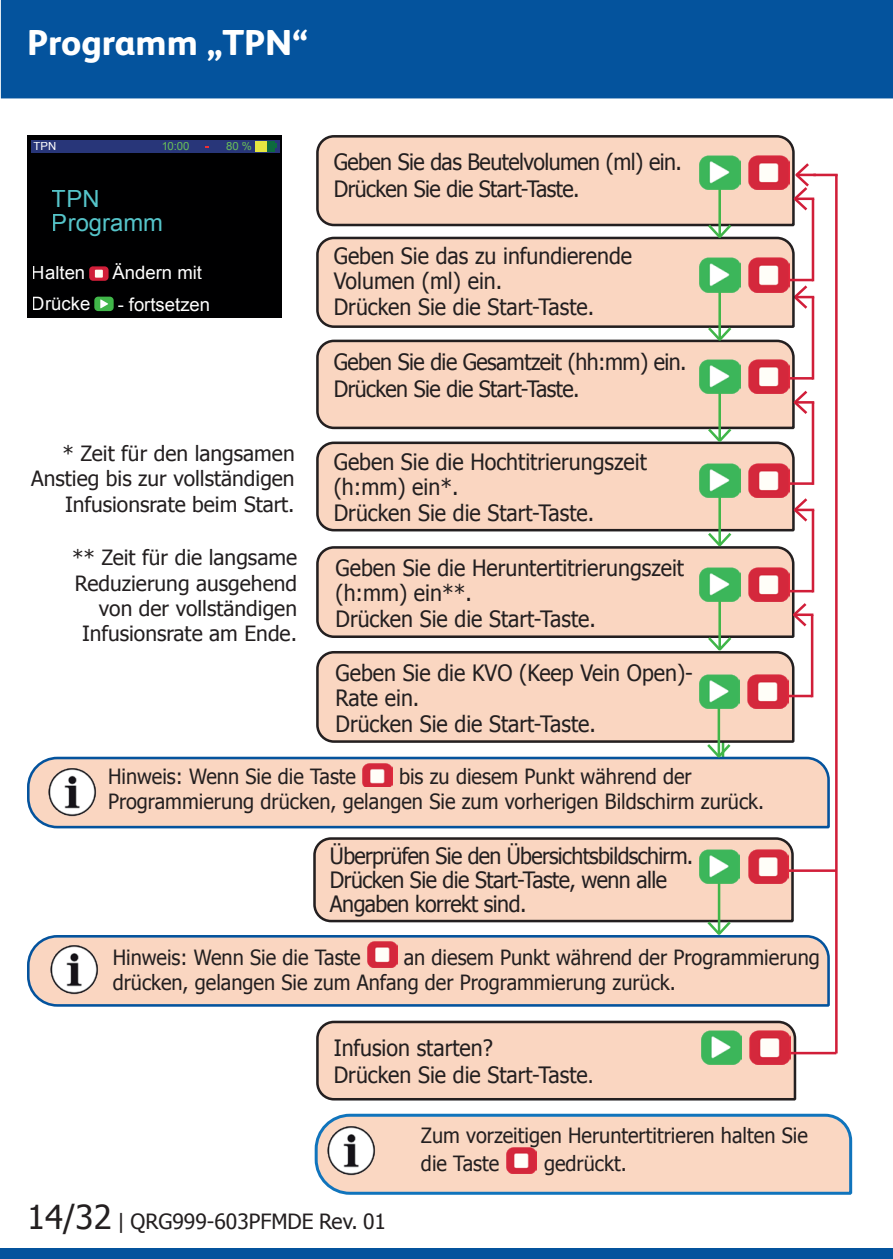
<style>
.page{position:relative;width:893px;height:1259px;background:#fff}
.page>*{position:absolute;margin:0;border:0;box-sizing:border-box;transform-origin:0 0}
.t1{font:800 36px "FS Albert Pro";color:#fff}
.t2{font:23.7px "Arial";color:#55c4c9}
.t3{font:22.5px/25.5px "Tahoma";color:#231f20;scale:.95 1}
.t4{font:22.5px/27px "Tahoma";letter-spacing:-.025em;color:#231f20;scale:.95 1}
.t5{font:22.5px/24px "Tahoma";letter-spacing:-.03em;color:#231f20;scale:.95 1}
.t6{font:21px/25.2px "Tahoma";color:#231f20;scale:.95 1}
.t7{font:21px/25.2px "Tahoma";color:#231f20;text-align:right}
.t8{font:18.3px "Arial";color:#fff}
.t9{font:11.4px "Arial";color:#69be58}
.t10{font:11.4px "Arial";color:#fff}
.s1{font-size:20.4px}
.s2{font-size:33px}
</style>
<div class="page">
<div style="left:1px;top:0;width:892px;height:98px;background:#04539d"></div>
<div style="left:0;top:1248px;width:893px;height:11px;background:#04539d"></div>
<div style="left:28px;top:136px;width:254px;height:182px;background:#000001"></div>
<div style="left:31px;top:140px;width:248px;height:13px;background:#283679"></div>
<div style="left:255px;top:141px;width:13px;height:10px;background:#e6e641"></div>
<div style="left:268px;top:141px;width:7px;height:10px;background:#0d6b3f"></div>
<div style="left:94px;top:297px;width:20px;height:14px;background:#40b649;border-radius:4px"></div>
<svg style="left:100px;top:299px;width:8px;height:9px"></svg>
<div style="left:89px;top:266px;width:20px;height:15px;background:#d11e39;border-radius:4px"></div>
<div style="left:95px;top:270px;width:8px;height:8px;background:#fefbf3"></div>
<svg style="left:316px;top:1020px;width:481px;height:81px"></svg>
<hr style="left:785px;top:1051px;width:51px;height:3px;background:#d11e39">
<hr style="left:835px;top:174px;width:3px;height:879px;background:#d11e39">
<hr style="left:813px;top:174px;width:25px;height:2px;background:#d11e39">
<hr style="left:780px;top:869px;width:57px;height:3px;background:#d11e39">
<svg style="left:27px;top:935px;width:803px;height:72px"></svg>
<img style="left:367px;top:941px;width:30px;height:26px">
<svg style="left:27px;top:756px;width:803px;height:73px"></svg>
<img style="left:362px;top:779px;width:31px;height:7px">
<svg style="left:314px;top:1113px;width:539px;height:82px"></svg>
<div style="left:421px;top:1126px;width:418px;height:57px;background:#fad7c2"></div>
<img style="left:506px;top:1147px;width:31px;height:26px">
<img style="left:325px;top:1127px;width:52px;height:49px">
<img style="left:46px;top:768px;width:53px;height:49px">
<img style="left:48px;top:946px;width:52px;height:49px">
<svg style="left:315px;top:135px;width:501px;height:644px"></svg>
<img style="left:699px;top:675px;width:41px;height:34px">
<img style="left:748px;top:675px;width:40px;height:34px">
<svg style="left:312px;top:837px;width:483px;height:100px"></svg>
<img style="left:699px;top:849px;width:41px;height:34px">
<img style="left:748px;top:849px;width:41px;height:34px">
<img style="left:701px;top:1030px;width:41px;height:34px">
<img style="left:750px;top:1030px;width:40px;height:34px">
<h1 class="t1" style="left:27px;top:14px;width:282px">Programm „TPN“</h1>
<p class="t10" style="left:34px;top:139px;width:24px">TPN</p>
<p class="t9" style="left:161px;top:139px;width:30px">10:00</p>
<p class="t9" style="left:226px;top:139px;width:27px">80 %</p>
<p class="t2" style="left:52px;top:183px;width:49px">TPN</p>
<p class="t2" style="left:52px;top:207px;width:113px">Programm</p>
<p class="t8" style="left:32px;top:261px;width:55px">Halten</p>
<p class="t8" style="left:32px;top:291px;width:60px">Drücke</p>
<p class="t8" style="left:112px;top:260px;width:91px">Ändern mit</p>
<p class="t8" style="left:118px;top:293px;width:94px">- fortsetzen</p>
<p class="t7" style="left:31px;top:440px;width:265px">* Zeit für den langsamen<br>Anstieg bis zur vollständigen<br>Infusionsrate beim Start.</p>
<p class="t7" style="left:72px;top:544px;width:226px">** Zeit für die langsame<br>Reduzierung ausgehend von der vollständigen<br>Infusionsrate am Ende.</p>
<p class="t4" style="left:334px;top:147px;width:368px">Geben Sie das Beutelvolumen (ml) ein.<br>Drücken Sie die Start-Taste.</p>
<p class="t3" style="left:334px;top:242px;width:315px">Geben Sie das zu infundierende<br>Volumen (ml) ein.<br>Drücken Sie die Start-Taste.</p>
<p class="t4" style="left:334px;top:348px;width:373px">Geben Sie die Gesamtzeit (hh:mm) ein.<br>Drücken Sie die Start-Taste.</p>
<p class="t3" style="left:334px;top:448px;width:331px">Geben Sie die Hochtitrierungszeit (h:mm) ein*.<br>Drücken Sie die Start-Taste.</p>
<p class="t3" style="left:335px;top:554px;width:368px">Geben Sie die Heruntertitrierungszeit (h:mm) ein**.<br>Drücken Sie die Start-Taste.</p>
<p class="t3" style="left:335px;top:659px;width:378px">Geben Sie die KVO (Keep Vein Open)-<br>Rate ein.<br>Drücken Sie die Start-Taste.</p>
<p class="t6" style="left:108px;top:763px;width:692px;text-indent:291px">bis zu diesem Punkt während der<br>Programmierung drücken, gelangen Sie zum vorherigen Bildschirm zurück.</p>
<p class="t6" style="left:108px;top:763px;width:263px">Hinweis: Wenn Sie die Taste</p>
<p class="t5" style="left:330px;top:843px;width:384px">Überprüfen Sie den Übersichtsbildschirm.<br>Drücken Sie die Start-Taste, wenn alle<br>Angaben korrekt sind.</p>
<p class="t6" style="left:113px;top:944px;width:746px;text-indent:291px">an diesem Punkt während der Programmierung drücken, gelangen Sie zum Anfang der Programmierung zurück.</p>
<p class="t6" style="left:113px;top:944px;width:263px">Hinweis: Wenn Sie die Taste</p>
<p class="t3" style="left:334px;top:1033px;width:275px;line-height:27px">Infusion starten?<br>Drücken Sie die Start-Taste<span class="s1">.</span></p>
<p class="t7" style="left:27px;top:1207px;width:361px"><span class="s2">14/32</span> | QRG999-603PFMDE Rev. 01</p>
<p class="t6" style="left:421px;top:1119px;width:409px;line-height:28.8px">Zum vorzeitigen Heruntertitrieren halten Sie die Taste</p>
<p class="t6" style="left:544px;top:1150px;width:89px">gedrückt.</p>
</div>
